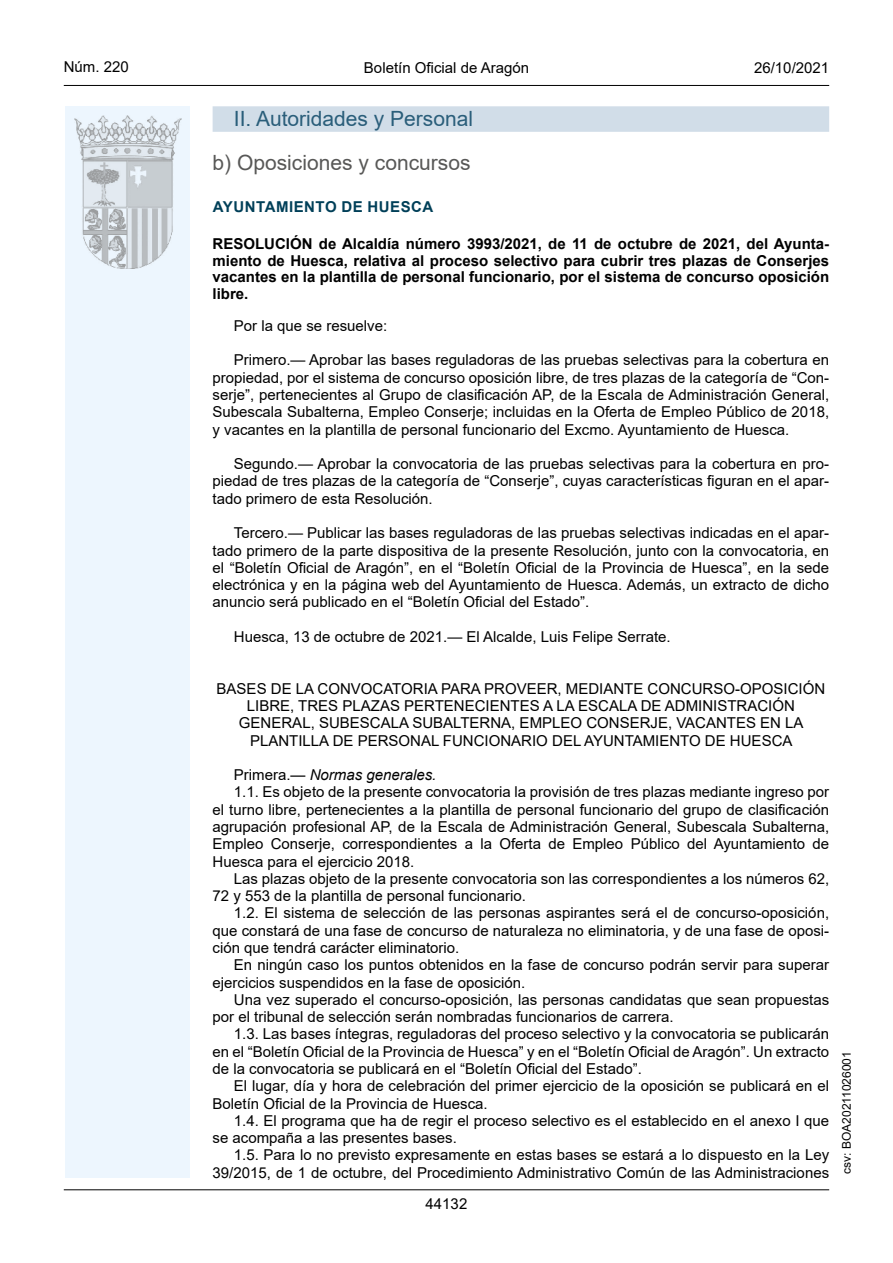
<style>
.page{position:relative;width:893px;height:1263px;background:#fff}
.page>*{position:absolute;margin:0;border:0;box-sizing:border-box;transform-origin:0 0}
.Titulo_sec{font:21px "Arial";color:#2a5e7a}
.Sub_Seccion{font:21px "Arial";color:#585857}
.inicio_de_parrafo{font:15px/17.2px "Arial";color:#000;text-align:justify}
.center{font:15px/17.2px "Arial";color:#000;text-align:center}
.Titulo_text{font:700 15px/16.5px "Arial";color:#000;text-align:justify}
.inicio_de_parrafo-2{font:italic 15px "Arial";color:#000}
.estilo_head-c{font:15px "Arial";color:#000}
.emisor_text{font:700 15px "Arial";letter-spacing:.035em;color:#003f58}
.estilo_head-d{font:15px "Arial MT2";color:#000}
.estilo_head-i{font:15px "Arial MT2";color:#000}
.numero_pagina{font:15px "Arial MT2";color:#000}
.estilo_head-i-2{font:12px "Arial MT2";color:#000}
.s1{font-style:normal}
</style>
<div class="page">
<div style="left:65px;top:106px;width:125px;height:1072px;background:#edf6fe"></div>
<img style="left:75px;top:115px;width:106px;height:153px">
<hr style="left:64px;top:85px;width:765px;height:1px;background:#000">
<hr style="left:64px;top:1189px;width:765px;height:1px;background:#000">
<div style="left:213px;top:106px;width:616px;height:26px;background:#d1dde8"></div>
<p class="estilo_head-i" style="left:64px;top:57px;width:67px">Núm. 220</p>
<p class="estilo_head-c" style="left:364px;top:57px;width:167px">Boletín Oficial de Aragón</p>
<p class="estilo_head-d" style="left:754px;top:57px;width:77px">26/10/2021</p>
<h3 class="Titulo_sec" style="left:234px;top:104px;width:241px">II. Autoridades y Personal</h3>
<h4 class="Sub_Seccion" style="left:213px;top:148px;width:259px">b) Oposiciones y concursos</h4>
<h5 class="emisor_text" style="left:213px;top:196px;width:222px">AYUNTAMIENTO DE HUESCA</h5>
<p class="Titulo_text" style="left:213px;top:236px;width:618px">RESOLUCIÓN de Alcaldía número 3993/2021, de 11 de octubre de 2021, del Ayunta&shy;miento de Huesca, relativa al proceso selectivo para cubrir tres plazas de Conserjes vacantes en la plantilla de personal funcionario, por el sistema de concurso oposición libre.</p>
<p class="inicio_de_parrafo" style="left:234px;top:317px;width:155px">Por la que se resuelve:</p>
<p class="inicio_de_parrafo" style="left:213px;top:351px;width:618px;text-indent:21px">Primero.— Aprobar las bases reguladoras de las pruebas selectivas para la cobertura en propiedad, por el sistema de concurso oposición libre, de tres plazas de la categoría de “Con&shy;serje”, pertenecientes al Grupo de clasificación AP, de la Escala de Administración General, Subescala Subalterna, Empleo Conserje; incluidas en la Oferta de Empleo Público de 2018, y vacantes en la plantilla de personal funcionario del Excmo. Ayuntamiento de Huesca.</p>
<p class="inicio_de_parrafo" style="left:213px;top:455px;width:618px;text-indent:21px">Segundo.— Aprobar la convocatoria de las pruebas selectivas para la cobertura en pro&shy;piedad de tres plazas de la categoría de “Conserje”, cuyas características figuran en el apar&shy;tado primero de esta Resolución.</p>
<p class="inicio_de_parrafo" style="left:213px;top:524px;width:618px;text-indent:21px">Tercero.— Publicar las bases reguladoras de las pruebas selectivas indicadas en el apar&shy;tado primero de la parte dispositiva de la presente Resolución, junto con la convocatoria, en el “Boletín Oficial de Aragón”, en el “Boletín Oficial de la Provincia de Huesca”, en la sede electrónica y en la página web del Ayuntamiento de Huesca. Además, un extracto de dicho anuncio será publicado en el “Boletín Oficial del Estado”.</p>
<p class="inicio_de_parrafo" style="left:234px;top:628px;width:438px">Huesca, 13 de octubre de 2021.— El Alcalde, Luis Felipe Serrate.</p>
<p class="center" style="left:217px;top:680px;width:610px">BASES DE LA CONVOCATORIA PARA PROVEER, MEDIANTE CONCURSO-OPOSICIÓN LIBRE, TRES PLAZAS PERTENECIENTES A LA ESCALA DE ADMINISTRACIÓN GENERAL, SUBESCALA SUBALTERNA, EMPLEO CONSERJE, VACANTES EN LA PLANTILLA DE PERSONAL FUNCIONARIO DEL AYUNTAMIENTO DE HUESCA</p>
<p class="inicio_de_parrafo-2" style="left:234px;top:765px;width:204px"><span class="s1">Primera.</span>— Normas generales.</p>
<p class="inicio_de_parrafo" style="left:213px;top:783px;width:618px;text-indent:21px">1.1. Es objeto de la presente convocatoria la provisión de tres plazas mediante ingreso por el turno libre, pertenecientes a la plantilla de personal funcionario del grupo de clasificación agrupación profesional AP, de la Escala de Administración General, Subescala Subalterna, Empleo Conserje, correspondientes a la Oferta de Empleo Público del Ayuntamiento de Huesca para el ejercicio 2018.</p>
<p class="inicio_de_parrafo" style="left:213px;top:870px;width:618px;text-indent:21px">Las plazas objeto de la presente convocatoria son las correspondientes a los números 62,<br>72 y 553 de la plantilla de personal funcionario.</p>
<p class="inicio_de_parrafo" style="left:213px;top:904px;width:618px;text-indent:21px">1.2. El sistema de selección de las personas aspirantes será el de concurso-oposición, que constará de una fase de concurso de naturaleza no eliminatoria, y de una fase de oposi&shy;ción que tendrá carácter eliminatorio.</p>
<p class="inicio_de_parrafo" style="left:213px;top:956px;width:618px;text-indent:21px">En ningún caso los puntos obtenidos en la fase de concurso podrán servir para superar ejercicios suspendidos en la fase de oposición.</p>
<p class="inicio_de_parrafo" style="left:213px;top:991px;width:618px;text-indent:21px">Una vez superado el concurso-oposición, las personas candidatas que sean propuestas por el tribunal de selección serán nombradas funcionarios de carrera.</p>
<p class="inicio_de_parrafo" style="left:213px;top:1025px;width:618px;text-indent:21px">1.3. Las bases íntegras, reguladoras del proceso selectivo y la convocatoria se publicarán en el “Boletín Oficial de la Provincia de Huesca” y en el “Boletín Oficial de Aragón”. Un extracto de la convocatoria se publicará en el “Boletín Oficial del Estado”.</p>
<p class="inicio_de_parrafo" style="left:213px;top:1077px;width:618px;text-indent:21px">El lugar, día y hora de celebración del primer ejercicio de la oposición se publicará en el<br>Boletín Oficial de la Provincia de Huesca.</p>
<p class="inicio_de_parrafo" style="left:213px;top:1112px;width:618px;text-indent:21px">1.4. El programa que ha de regir el proceso selectivo es el establecido en el anexo I que se acompaña a las presentes bases.</p>
<p class="inicio_de_parrafo" style="left:213px;top:1146px;width:618px;text-align:right">1.5. Para lo no previsto expresamente en estas bases se estará a lo dispuesto en la Ley<br>39/2015, de 1 de octubre, del Procedimiento Administrativo Común de las Administraciones</p>
<p class="numero_pagina" style="left:426px;top:1193px;width:43px">44132</p>
<p class="estilo_head-i-2" style="left:838px;top:1174px;width:124px;rotate:-90deg">csv: BOA20211026001</p>
</div>
